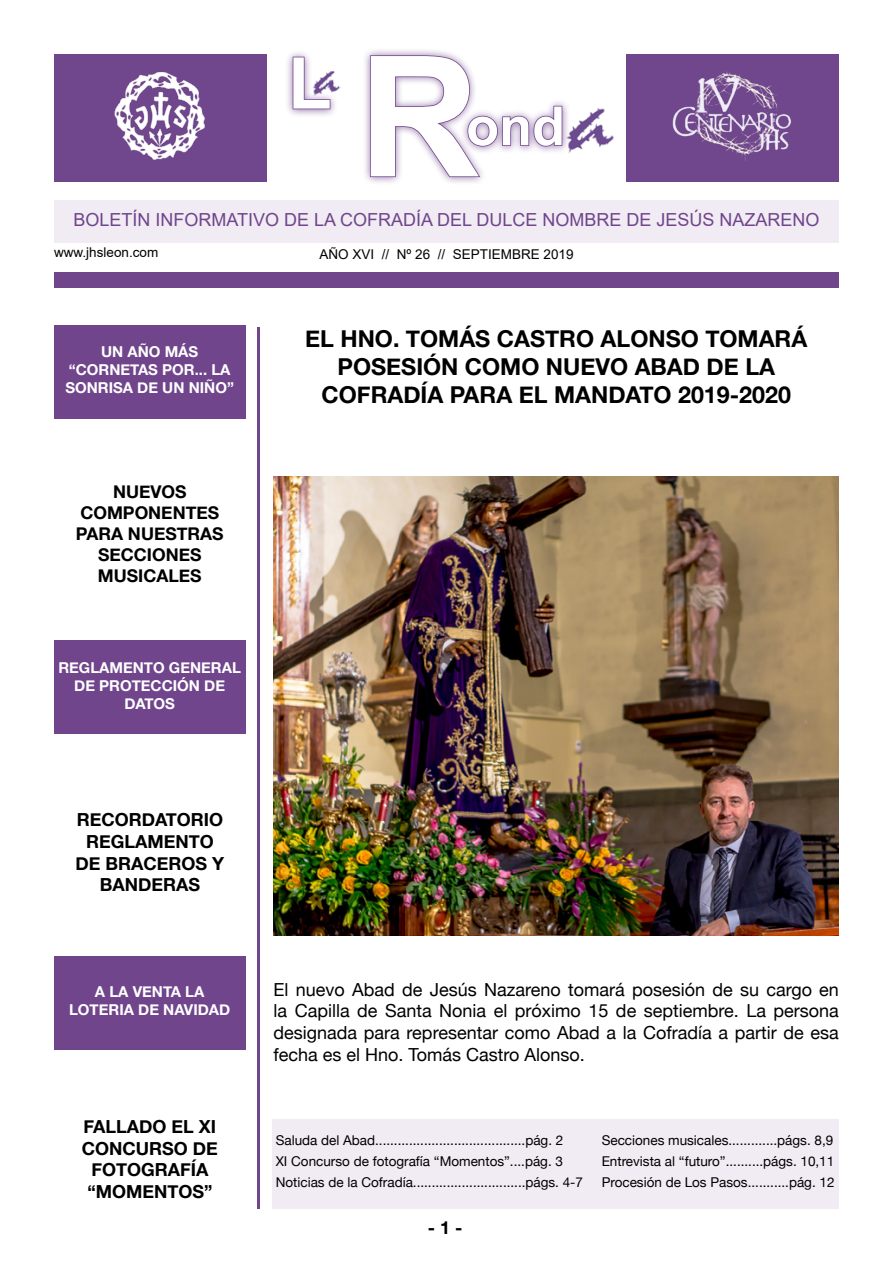
<style>
.page{position:relative;width:893px;height:1263px;background:#fff}
.page>*{position:absolute;margin:0;border:0;box-sizing:border-box;transform-origin:0 0}
.t1{font:700 168px "Arial";color:#fff}
.t2{font:700 72px "Arial";color:#fff}
.t3{font:700 54px "Arial";color:#fff}
.t4{font:700 23.25px/27.9px "Helvetica Neue";color:#000;text-align:center}
.t5{font:18px/21.6px "Helvetica Neue";color:#000;text-align:justify}
.t6{font:700 18px/21.6px "Helvetica Neue";color:#000;text-align:center}
.t7{font:18px "Arial";color:#70458c}
.t8{font:700 17.55px/21px "Helvetica Neue";color:#000;text-align:center}
.t9{font:700 15px/18px "Helvetica Neue";color:#fff;text-align:center}
.t10{font:13.5px/21px "Helvetica Neue";color:#000}
.t11{font:13.5px "Arial";color:#000}
</style>
<div class="page">
<div style="left:54px;top:54px;width:213px;height:128px;background:#70468d"></div>
<div style="left:626px;top:54px;width:213px;height:128px;background:#70468d"></div>
<div style="left:54px;top:200px;width:785px;height:42px;background:#f1ecf4"></div>
<div style="left:54px;top:272px;width:785px;height:16px;background:#70458c"></div>
<img style="left:274px;top:476px;width:565px;height:459px">
<div style="left:272px;top:1120px;width:567px;height:89px;background:#f1ecf4"></div>
<hr style="left:257px;top:328px;width:3px;height:881px;background:#70458c">
<img style="left:114px;top:71px;width:91px;height:89px">
<img style="left:672px;top:71px;width:119px;height:90px">
<div style="left:285px;top:50px;width:53px;height:68px;background:#70458c;opacity:.75"></div>
<svg style="left:292px;top:56px;width:39px;height:54px"></svg>
<div style="left:362px;top:48px;width:125px;height:138px;background:#70458c;opacity:.75"></div>
<div style="left:460px;top:98px;width:110px;height:57px;background:#70458c;opacity:.75"></div>
<svg style="left:369px;top:55px;width:194px;height:123px"></svg>
<img style="left:567px;top:106px;width:47px;height:49px">
<img style="left:313px;top:71px;width:27px;height:25px">
<div style="left:54px;top:956px;width:191px;height:94px;background:#70458c"></div>
<div style="left:54px;top:325px;width:191px;height:94px;background:#70458c"></div>
<div style="left:54px;top:641px;width:191px;height:93px;background:#70458c"></div>
<h2 class="t2" style="left:288px;top:33px;width:45px">L</h2>
<h1 class="t1" style="left:358px;top:-1px;width:123px">R</h1>
<h3 class="t3" style="left:466px;top:88px;width:100px">ond</h3>
<h3 class="t7" style="left:73px;top:208px;width:748px">BOLETÍN INFORMATIVO DE LA COFRADÍA DEL DULCE NOMBRE DE JESÚS NAZARENO</h3>
<p class="t11" style="left:54px;top:243px;width:106px">www.jhsleon.com</p>
<p class="t11" style="left:319px;top:245px;width:256px">AÑO XVI // Nº 26 // SEPTIEMBRE 2019</p>
<p class="t9" style="left:65px;top:342px;width:170px">UN AÑO MÁS “CORNETAS POR... LA<br>SONRISA DE UN NIÑO”</p>
<p class="t8" style="left:76px;top:480px;width:149px">NUEVOS<br>COMPONENTES<br>PARA NUESTRAS<br>SECCIONES<br>MUSICALES</p>
<p class="t9" style="left:58px;top:659px;width:184px">REGLAMENTO GENERAL<br>DE PROTECCIÓN DE<br>DATOS</p>
<h3 class="t4" style="left:305px;top:324px;width:504px">EL HNO. TOMÁS CASTRO ALONSO TOMARÁ<br>POSESIÓN COMO NUEVO ABAD DE LA<br>COFRADÍA PARA EL MANDATO 2019-2020</h3>
<h3 class="t6" style="left:76px;top:809px;width:150px">RECORDATORIO<br>REGLAMENTO<br>DE BRACEROS Y<br>BANDERAS</h3>
<p class="t9" style="left:69px;top:982px;width:163px">A LA VENTA LA<br>LOTERIA DE NAVIDAD</p>
<h3 class="t6" style="left:82px;top:1115px;width:138px">FALLADO EL XI<br>CONCURSO DE<br>FOTOGRAFÍA “MOMENTOS”</h3>
<h3 class="t5" style="left:274px;top:978px;width:567px">El nuevo Abad de Jesús Nazareno tomará posesión de su cargo en la Capilla de Santa Nonia el próximo 15 de septiembre. La persona designada para representar como Abad a la Cofradía a partir de esa fecha es el Hno. Tomás Castro Alonso.</h3>
<p class="t10" style="left:276px;top:1129px;width:309px">Saluda del Abad........................................pág. 2<br>XI Concurso de fotografía “Momentos”....pág. 3<br>Noticias de la Cofradía..............................págs. 4-7</p>
<p class="t10" style="left:602px;top:1129px;width:234px;text-align:justify">Secciones musicales.............págs. 8,9<br>Entrevista al “futuro”..........págs. 10,11<br>Procesión de Los Pasos...........pág. 12</p>
<h3 class="t6" style="left:428px;top:1217px;width:36px">- 1 -</h3>
</div>
